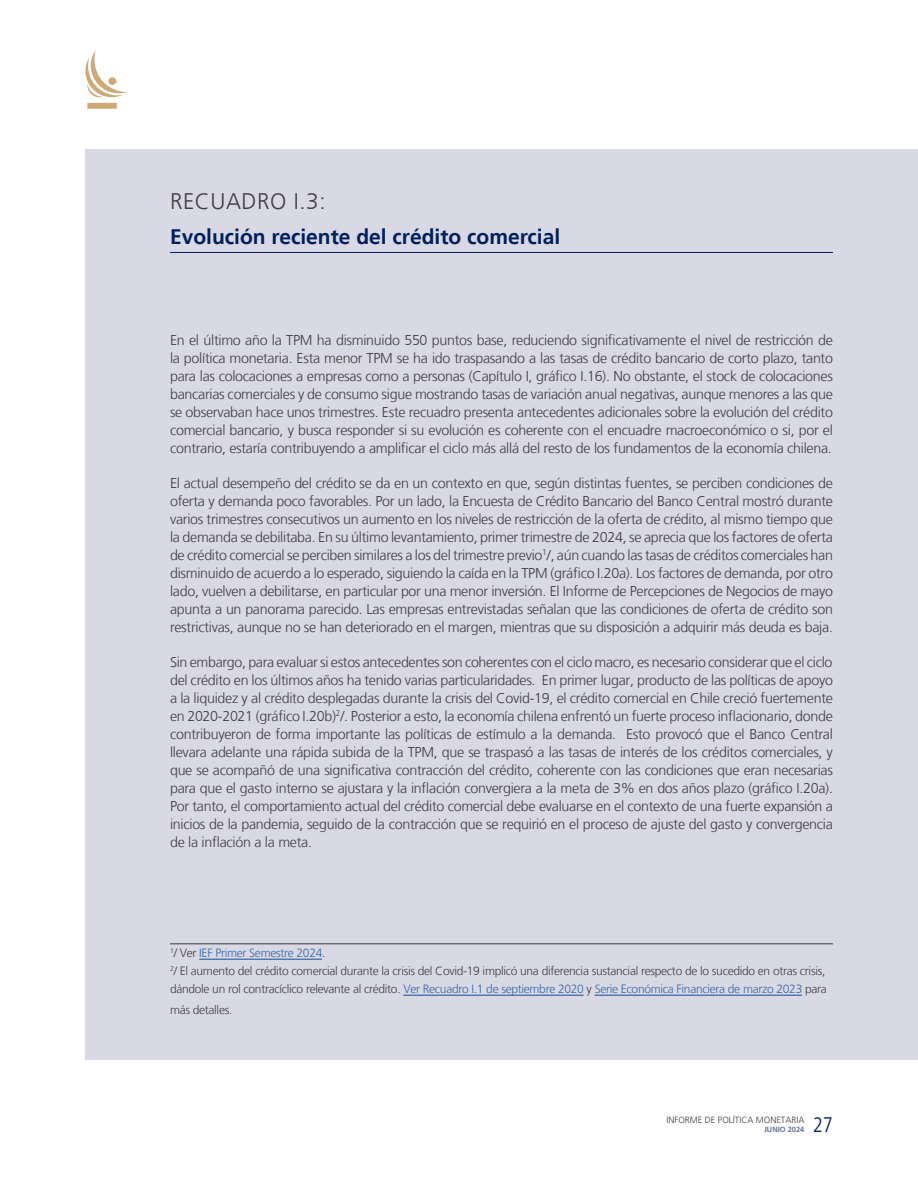
<style>
.page{position:relative;width:918px;height:1188px;background:#fff}
.page>*{position:absolute;margin:0;border:0;box-sizing:border-box;transform-origin:0 0}
.RECUADRO{font:300 22.5px "Frutiger LT";letter-spacing:.025em;color:#3e3e3f}
.Titulo_ecuadro{font:700 21px "Frutiger LT";color:#00205b}
.t1{font:300 condensed 21px "Frutiger LT";color:#00205b}
.Texto_recuadro{font:300 14.25px/18px "Frutiger LT";letter-spacing:-.02em;color:#3e3e3f;text-align:justify}
.t2{font:300 12px/18px "Frutiger LT";letter-spacing:-.025em;color:#3e3e3f}
.seccion{font:300 12px "Frutiger LT";letter-spacing:-.025em;color:#3667a4}
.t3{font:300 9px "Frutiger LT";color:#3e3e3f}
.t4{font:700 7.5px "Frutiger LT";color:#63709b}
.s1{color:#3e3e3f}
.s2{color:#3667a4}
</style>
<div class="page">
<svg style="left:85px;top:50px;width:42px;height:59px"></svg>
<div style="left:85px;top:150px;width:833px;height:910px;background:#d9d8e5"></div>
<hr style="left:170px;top:252px;width:663px;height:1px;background:#00205b">
<hr style="left:170px;top:944px;width:663px;height:1px;background:#3e3e3f">
<hr style="left:199px;top:959px;width:123px;height:1px;background:#3667a4">
<hr style="left:403px;top:995px;width:181px;height:1px;background:#3667a4">
<hr style="left:595px;top:995px;width:207px;height:1px;background:#3667a4">
<p class="RECUADRO" style="left:170px;top:188px;width:157px">RECUADRO I.3:</p>
<p class="Titulo_ecuadro" style="left:170px;top:224px;width:392px">Evolución reciente del crédito comercial</p>
<p class="Texto_recuadro" style="left:170px;top:331px;width:665px">En el último año la TPM ha disminuido 550 puntos base, reduciendo significativamente el nivel de restricción de la política monetaria. Esta menor TPM se ha ido traspasando a las tasas de crédito bancario de corto plazo, tanto para las colocaciones a empresas como a personas (Capítulo I, gráfico I.16). No obstante, el stock de colocaciones bancarias comerciales y de consumo sigue mostrando tasas de variación anual negativas, aunque menores a las que se observaban hace unos trimestres. Este recuadro presenta antecedentes adicionales sobre la evolución del crédito comercial bancario, y busca responder si su evolución es coherente con el encuadre macroeconómico o si, por el contrario, estaría contribuyendo a amplificar el ciclo más allá del resto de los fundamentos de la economía chilena.</p>
<p class="Texto_recuadro" style="left:170px;top:474px;width:664px">El actual desempeño del crédito se da en un contexto en que, según distintas fuentes, se perciben condiciones de oferta y demanda poco favorables. Por un lado, la Encuesta de Crédito Bancario del Banco Central mostró durante varios trimestres consecutivos un aumento en los niveles de restricción de la oferta de crédito, al mismo tiempo que la demanda se debilitaba. En su último levantamiento, primer trimestre de 2024, se aprecia que los factores de oferta de crédito comercial se perciben similares a los del trimestre previo<sup>1</sup>/, aún cuando las tasas de créditos comerciales han disminuido de acuerdo a lo esperado, siguiendo la caída en la TPM (gráfico I.20a). Los factores de demanda, por otro lado, vuelven a debilitarse, en particular por una menor inversión. El Informe de Percepciones de Negocios de mayo apunta a un panorama parecido. Las empresas entrevistadas señalan que las condiciones de oferta de crédito son restrictivas, aunque no se han deteriorado en el margen, mientras que su disposición a adquirir más deuda es baja.</p>
<p class="Texto_recuadro" style="left:170px;top:653px;width:664px">Sin embargo, para evaluar si estos antecedentes son coherentes con el ciclo macro, es necesario considerar que el ciclo del crédito en los últimos años ha tenido varias particularidades. En primer lugar, producto de las políticas de apoyo a la liquidez y al crédito desplegadas durante la crisis del Covid-19, el crédito comercial en Chile creció fuertemente en 2020-2021 (gráfico I.20b)<sup>2</sup>/. Posterior a esto, la economía chilena enfrentó un fuerte proceso inflacionario, donde contribuyeron de forma importante las políticas de estímulo a la demanda. Esto provocó que el Banco Central llevara adelante una rápida subida de la TPM, que se traspasó a las tasas de interés de los créditos comerciales, y que se acompañó de una significativa contracción del crédito, coherente con las condiciones que eran necesarias para que el gasto interno se ajustara y la inflación convergiera a la meta de 3% en dos años plazo (gráfico I.20a).<br>Por tanto, el comportamiento actual del crédito comercial debe evaluarse en el contexto de una fuerte expansión a inicios de la pandemia, seguido de la contracción que se requirió en el proceso de ajuste del gasto y convergencia de la inflación a la meta.</p>
<p class="seccion" style="left:170px;top:946px;width:157px"><sup>1</sup><span class="s1">/ Ver</span> IEF Primer Semestre 2024<span class="s1">.</span></p>
<p class="t2" style="left:170px;top:962px;width:658px"><sup>2</sup>/ El aumento del crédito comercial durante la crisis del Covid-19 implicó una diferencia sustancial respecto de lo sucedido en otras crisis, dándole un rol contracíclico relevante al crédito. <span class="s2">Ver Recuadro I.1 de septiembre 2020</span> y <span class="s2">Serie Económica Financiera de marzo 2023</span> para</p>
<p class="t2" style="left:170px;top:1001px;width:64px">más detalles.</p>
<p class="t3" style="left:666px;top:1115px;width:140px">INFORME DE POLÍTICA MONETARIA</p>
<p class="t4" style="left:764px;top:1125px;width:42px">JUNIO 2024</p>
<h2 class="t1" style="left:813px;top:1113px;width:22px">27</h2>
</div>
